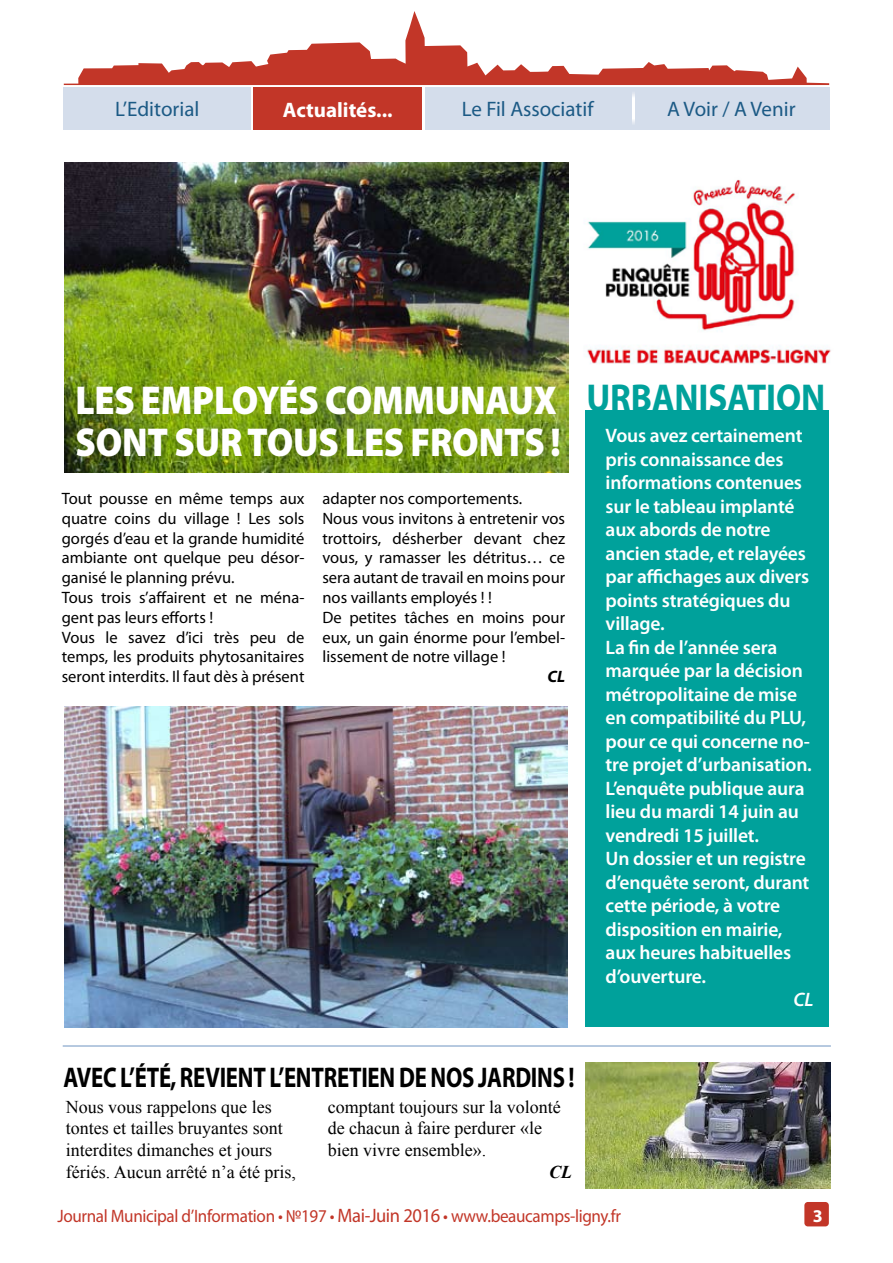
<style>
.page{position:relative;width:893px;height:1263px;background:#fff}
.page>*{position:absolute;margin:0;border:0;box-sizing:border-box;transform-origin:0 0}
.t1{font:900 40.5px/42px "Myriad Pro";letter-spacing:-.005em;color:#fff;scale:.9 1}
.t2{font:700 39px "Myriad Pro";letter-spacing:-.005em;color:#00a19b;scale:.9 1}
.t3{font:700 28.5px "Myriad Pro";letter-spacing:-.01em;color:#000;scale:.8 1}
.t4{font:21px "Myriad Pro";color:#1c5a85}
.t5{font:700 21px "Myriad Pro";color:#fff}
.t6{font:600 19.5px/23.5px "Myriad Pro";letter-spacing:-.01em;color:#fff}
.t7{font:italic 600 19.5px "Myriad Pro";color:#fff}
.t8{font:18px/21.6px "Times New Roman";color:#000}
.t9{font:18px "Myriad Pro";letter-spacing:-.02em;color:#c23628;scale:.95 1}
.t10{font:italic 700 18px "Times New Roman";color:#000}
.t11{font:700 18px "Myriad Pro";color:#fff}
.t12{font:16.5px/19.8px "Myriad Pro";color:#000}
.t13{font:italic 700 16.5px "Myriad Pro";color:#000}
.s1{font-size:19.5px}
</style>
<div class="page">
<div style="left:804px;top:1202px;width:25px;height:24px;background:#c23628;border-radius:3px"></div>
<svg style="left:64px;top:11px;width:765px;height:74px"></svg>
<div style="left:585px;top:410px;width:244px;height:616px;background:#00a19b"></div>
<div style="left:64px;top:87px;width:187px;height:43px;background:#d4ddeb"></div>
<div style="left:253px;top:87px;width:577px;height:43px;background:#d4ddeb"></div>
<div style="left:254px;top:88px;width:168px;height:42px;background:#c23628"></div>
<hr style="left:423px;top:88px;width:2px;height:42px;background:#fff">
<svg style="left:632px;top:93px;width:3px;height:31px"></svg>
<img style="left:65px;top:162px;width:503px;height:310px">
<img style="left:65px;top:707px;width:502px;height:320px">
<img style="left:586px;top:1062px;width:245px;height:126px">
<img style="left:587px;top:179px;width:244px;height:185px">
<hr style="left:63px;top:1045px;width:768px;height:2px;background:#9fb8d6">
<p class="t4" style="left:115px;top:96px;width:86px">L’Editorial</p>
<p class="t5" style="left:283px;top:96px;width:111px">ACTUALITÉS...</p>
<p class="t4" style="left:462px;top:96px;width:133px">Le Fil Associatif</p>
<p class="t4" style="left:667px;top:96px;width:130px">A Voir / A Venir</p>
<h1 class="t1" style="left:75px;top:377px;width:541px">LES EMPLOYÉS COMMUNAUX<br>SONT SUR TOUS LES FRONTS !</h1>
<p class="t12" style="left:62px;top:488px;width:244px">Tout pousse en même temps aux quatre coins du village ! Les sols gorgés d’eau et la grande humidité ambiante ont quelque peu désor&shy;ganisé le planning prévu.<br>Tous trois s’affairent et ne ména&shy;gent pas leurs efforts !<br>Vous le savez d’ici très peu de temps, les produits phytosanitaires seront interdits. Il faut dès à présent</p>
<p class="t12" style="left:322px;top:488px;width:244px">adapter nos comportements.<br>Nous vous invitons à entretenir vos trottoirs, désherber devant chez vous, y ramasser les détritus… ce sera autant de travail en moins pour nos vaillants employés ! !<br>De petites tâches en moins pour eux, un gain énorme pour l’embel&shy;lissement de notre village !</p>
<p class="t13" style="left:547px;top:666px;width:19px">CL</p>
<h2 class="t2" style="left:586px;top:373px;width:262px">URBANISATION</h2>
<p class="t6" style="left:606px;top:424px;width:208px">Vous avez certainement pris connaissance des informations contenues sur le tableau implanté aux abords de notre ancien stade, et relayées par affichages aux divers points stratégiques du village.<br>La fin de l’année sera marquée par la décision métropolitaine de mise en compatibilité du PLU, pour ce qui concerne no&shy;tre projet d’urbanisation.<br>L’enquête publique aura lieu du mardi 14 juin au vendredi 15 juillet.<br>Un dossier et un registre d’enquête seront, durant cette période, à votre disposition en mairie, aux heures habituelles d’ouverture.</p>
<p class="t7" style="left:793px;top:987px;width:22px">CL</p>
<h3 class="t3" style="left:63px;top:1059px;width:211px">AVEC L’ÉTÉ, REVIENT</h3>
<h3 class="t3" style="left:270px;top:1059px;width:35px">L’ENTRETIEN</h3>
<h3 class="t3" style="left:399px;top:1059px;width:128px">DE NOS JARDIN</h3>
<h3 class="t3" style="left:553px;top:1059px;width:29px">S !</h3>
<p class="t8" style="left:66px;top:1096px;width:232px">Nous vous rappelons que les tontes et tailles bruyantes sont interdites dimanches et jours fériés. Aucun arrêté n’a été pris,</p>
<p class="t8" style="left:328px;top:1096px;width:234px">comptant toujours sur la volonté de chacun à faire perdurer «le bien vivre ensemble».</p>
<p class="t10" style="left:549px;top:1159px;width:25px">CL</p>
<p class="t9" style="left:57px;top:1204px;width:595px">Journal Municipal d’Information • №197 • <span class="s1">Mai-Juin 2016</span> • www.beaucamps-ligny.fr</p>
<p class="t11" style="left:813px;top:1204px;width:11px">3</p>
</div>
